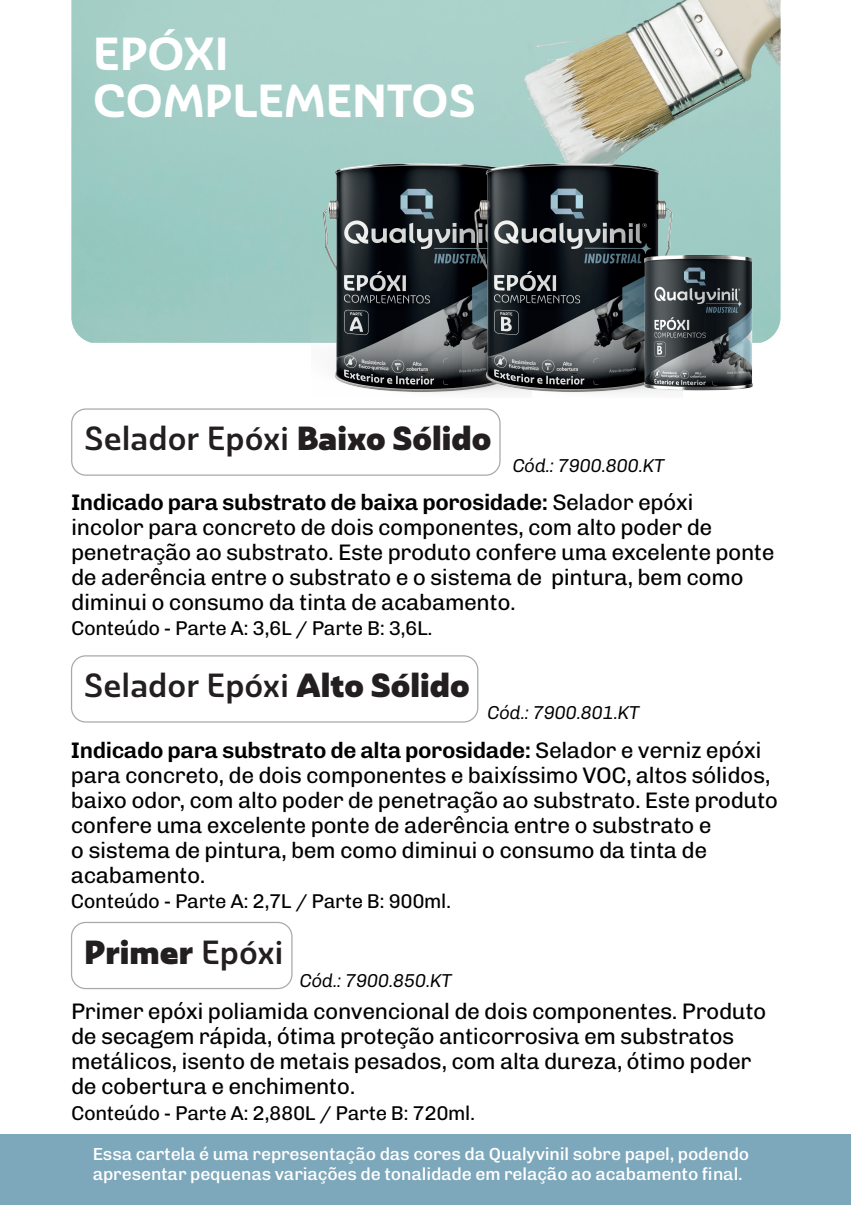
<style>
.page{position:relative;width:851px;height:1205px;background:#fff}
.page>*{position:absolute;margin:0;border:0;box-sizing:border-box;transform-origin:0 0}
.t1{font:45px/47.5px "Ashemore Nor Bol";color:#fff}
.t2{font:32.5px "Ashemore Nor Med";color:#231f20}
.t3{font:32.5px "Ashemore Nor Bla";color:#231f20}
.t4{font:22.5px/25px "Chivo";letter-spacing:-.02em;color:#000001}
.t5{font:20px "Chivo";letter-spacing:-.02em;color:#000001}
.t6{font:italic 300 18.75px "Chivo";letter-spacing:-.03em;color:#000002}
.t7{font:500 17.5px/20px "Chivo";letter-spacing:-.01em;color:#fff}
.s1{font-family:"Ashemore Nor Bla"}
.s2{font-weight:600}
.s3{font-family:"Ashemore Nor Med"}
</style>
<div class="page">
<img style="left:71px;top:0;width:709px;height:343px">
<img style="left:312px;top:157px;width:150px;height:236px">
<div style="left:71px;top:408px;width:429px;height:68px;border:1px solid #a8a9ad;border-radius:14px"></div>
<div style="left:71px;top:655px;width:407px;height:67px;border:1px solid #a8a9ad;border-radius:14px"></div>
<div style="left:71px;top:922px;width:221px;height:67px;border:1px solid #a8a9ad;border-radius:14px"></div>
<img style="left:462px;top:157px;width:220px;height:237px">
<img style="left:633px;top:240px;width:129px;height:154px">
<div style="left:0;top:1134px;width:850px;height:71px;background:#7da7ba"></div>
<h1 class="t1" style="left:93px;top:30px;width:384px">EPÓXI<br>COMPLEMENTOS</h1>
<h2 class="t2" style="left:84px;top:419px;width:408px">Selador Epóxi <span class="s1">Baixo Sólido</span></h2>
<p class="t6" style="left:512px;top:451px;width:154px">Cód.: 7900.800.KT</p>
<p class="t4" style="left:71px;top:489px;width:705px"><span class="s2">Indicado para substrato de baixa porosidade:</span> Selador epóxi<br>incolor para concreto de dois componentes, com alto poder de penetração ao substrato. Este produto confere uma excelente ponte de aderência entre o substrato e o sistema de pintura, bem como diminui o consumo da tinta de acabamento.</p>
<p class="t5" style="left:71px;top:613px;width:363px">Conteúdo - Parte A: 3,6L / Parte B: 3,6L.</p>
<h2 class="t2" style="left:84px;top:666px;width:387px">Selador Epóxi <span class="s1">Alto Sólido</span></h2>
<p class="t6" style="left:487px;top:698px;width:154px">Cód.: 7900.801.KT</p>
<p class="t4" style="left:71px;top:737px;width:708px"><span class="s2">Indicado para substrato de alta porosidade:</span> Selador e verniz epóxi para concreto, de dois componentes e baixíssimo VOC, altos sólidos, baixo odor, com alto poder de penetração ao substrato. Este produto confere uma excelente ponte de aderência entre o substrato e<br>o sistema de pintura, bem como diminui o consumo da tinta de acabamento.</p>
<p class="t5" style="left:71px;top:886px;width:382px">Conteúdo - Parte A: 2,7L / Parte B: 900ml.</p>
<h2 class="t3" style="left:84px;top:932px;width:200px">Primer <span class="s3">Epóxi</span></h2>
<p class="t6" style="left:299px;top:966px;width:154px">Cód.: 7900.850.KT</p>
<p class="t4" style="left:71px;top:998px;width:696px">Primer epóxi poliamida convencional de dois componentes. Produto de secagem rápida, ótima proteção anticorrosiva em substratos metálicos, isento de metais pesados, com alta dureza, ótimo poder de cobertura e enchimento.</p>
<p class="t5" style="left:71px;top:1097px;width:405px">Conteúdo - Parte A: 2,880L / Parte B: 720ml.</p>
<p class="t7" style="left:93px;top:1143px;width:658px">Essa cartela é uma representação das cores da Qualyvinil sobre papel, podendo apresentar pequenas variações de tonalidade em relação ao acabamento final.</p>
</div>
